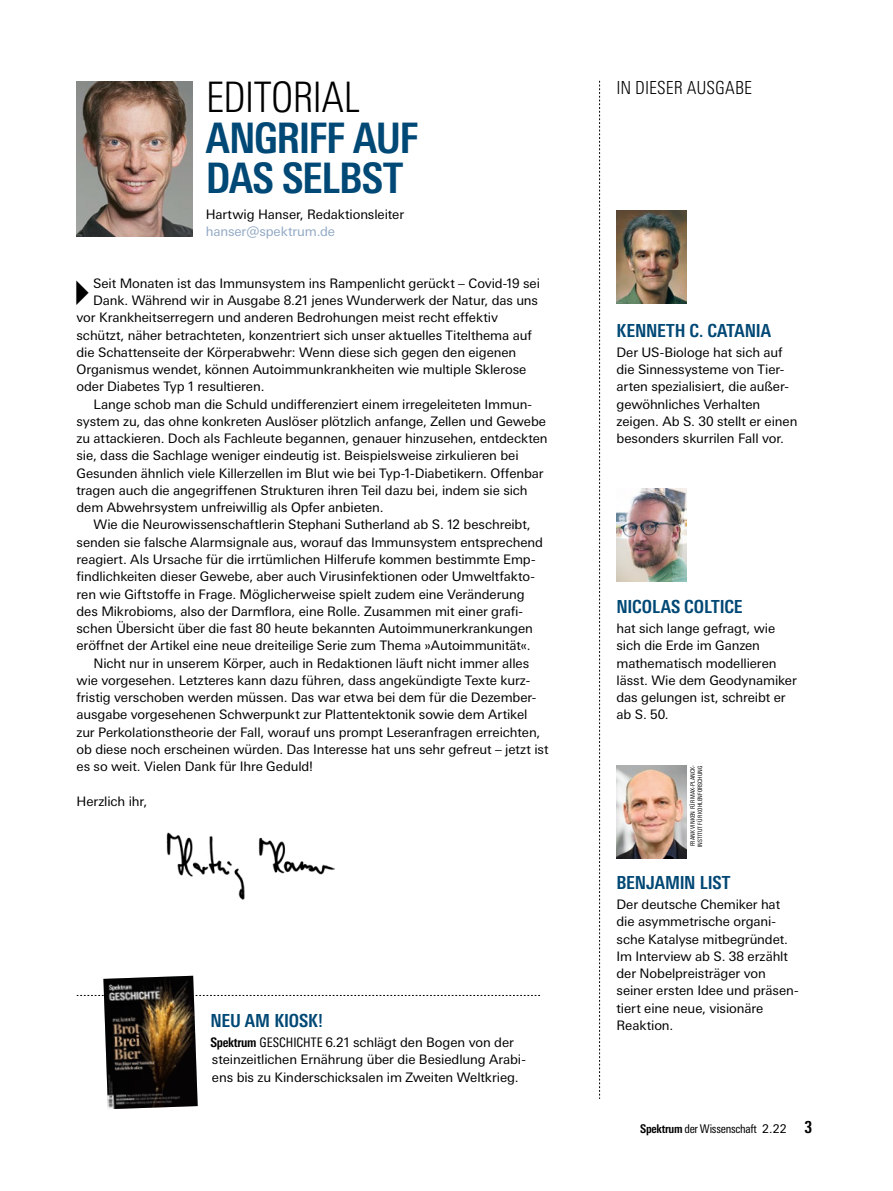
<style>
.page{position:relative;width:893px;height:1191px;background:#fff}
.page>*{position:absolute;margin:0;border:0;box-sizing:border-box;transform-origin:0 0}
.EDITORIAL_Ueberschri{font:700 condensed 42px/40.5px "Univers Next Pro";letter-spacing:-.03em;color:#004875}
.EDITORIAL_Dachzeile{font:300 condensed 42px "Univers Next Pro";letter-spacing:-.02em;color:#000}
.EDITORIAL_Ueberschri-2{font:700 condensed 18px "Univers Next Pro";letter-spacing:-.01em;color:#004875}
.EDITORIAL_Dachzeile-2{font:300 condensed 18px "Univers Next Pro";color:#000}
.Grundtext_mit_Einzug{font:13.2px/17.2px "Univers Next Pro";letter-spacing:-.01em;color:#000}
.Grundtext_ohne_Einzu{font:13.2px/17.2px "Univers Next Pro";letter-spacing:-.01em;color:#000}
.Grundtext_Initial_Dr{font:13.2px "Univers Next Pro";letter-spacing:-.005em;color:#000}
.EDITORIAL_Kontakt{font:13.2px "Univers Next Pro";letter-spacing:-.01em;color:#90a8c4}
.t1{font:condensed 12px "Univers Next Pro";letter-spacing:-.025em;color:#000}
.Bildnachweis{font:condensed 6px/7.5px "Univers Next Pro";letter-spacing:.01em;color:#000}
.s1{font-weight:700;font-stretch:condensed}
.s2{font-stretch:condensed}
.s3{font-weight:700}
.s4{font-stretch:normal}
.s5{font-weight:700;font-size:16.5px}
</style>
<div class="page">
<svg style="left:599px;top:81px;width:1px;height:1018px"></svg>
<svg style="left:77px;top:994px;width:463px;height:2px"></svg>
<img style="left:103px;top:975px;width:95px;height:134px">
<img style="left:166px;top:832px;width:169px;height:68px">
<img style="left:77px;top:81px;width:115px;height:155px">
<img style="left:617px;top:489px;width:70px;height:92px">
<img style="left:617px;top:765px;width:70px;height:93px">
<img style="left:617px;top:211px;width:70px;height:92px">
<p class="EDITORIAL_Dachzeile" style="left:206px;top:73px;width:156px">EDITORIAL</p>
<p class="EDITORIAL_Ueberschri" style="left:206px;top:117px;width:214px">ANGRIFF AUF<br>DAS SELBST</p>
<p class="Grundtext_ohne_Einzu" style="left:206px;top:206px;width:200px">Hartwig Hanser, Redaktionsleiter</p>
<p class="EDITORIAL_Kontakt" style="left:206px;top:224px;width:131px">hanser@spektrum.de</p>
<p class="Grundtext_Initial_Dr" style="left:62px;top:276px;width:480px">✔Seit Monaten ist das Immunsystem ins Rampenlicht gerückt – Covid-19 sei</p>
<p class="Grundtext_Initial_Dr" style="left:93px;top:293px;width:446px">Dank. Während wir in Ausgabe 8.21 jenes Wunderwerk der Natur, das uns</p>
<p class="Grundtext_Initial_Dr" style="left:77px;top:310px;width:423px">vor Krankheitserregern und anderen Bedrohungen meist recht effektiv</p>
<p class="Grundtext_Initial_Dr" style="left:77px;top:327px;width:457px">schützt, näher betrachteten, konzentriert sich unser aktuelles Titelthema auf</p>
<p class="Grundtext_Initial_Dr" style="left:77px;top:345px;width:441px">die Schattenseite der Körperabwehr: Wenn diese sich gegen den eigenen</p>
<p class="Grundtext_Initial_Dr" style="left:77px;top:362px;width:451px">Organismus wendet, können Autoimmunkrankheiten wie multiple Sklerose</p>
<p class="Grundtext_Initial_Dr" style="left:77px;top:379px;width:189px">oder Diabetes Typ 1 resultieren.</p>
<p class="Grundtext_mit_Einzug" style="left:77px;top:395px;width:473px;text-indent:17px">Lange schob man die Schuld undifferenziert einem irregeleiteten Immun&shy;system zu, das ohne konkreten Auslöser plötzlich anfange, Zellen und Gewebe zu attackieren. Doch als Fachleute begannen, genauer hinzusehen, entdeckten sie, dass die Sachlage weniger eindeutig ist. Beispielsweise zirkulieren bei Gesunden ähnlich viele Killerzellen im Blut wie bei Typ-1-Diabetikern. Offenbar tragen auch die angegriffenen Strukturen ihren Teil dazu bei, indem sie sich dem Abwehrsystem unfreiwillig als Opfer anbieten.</p>
<p class="Grundtext_mit_Einzug" style="left:77px;top:516px;width:468px;text-indent:17px">Wie die Neurowissenschaftlerin Stephani Sutherland ab S. 12 beschreibt, senden sie falsche Alarmsignale aus, worauf das Immunsystem entsprechend reagiert. Als Ursache für die irrtümlichen Hilferufe kommen bestimmte Emp&shy;findlichkeiten dieser Gewebe, aber auch Virusinfektionen oder Umweltfakto&shy;ren wie Giftstoffe in Frage. Möglicherweise spielt zudem eine Veränderung des Mikrobioms, also der Darmflora, eine Rolle. Zusammen mit einer grafi&shy;schen Übersicht über die fast 80 heute bekannten Autoimmunerkrankungen eröffnet der Artikel eine neue dreiteilige Serie zum Thema »Autoimmunität«.</p>
<p class="Grundtext_mit_Einzug" style="left:77px;top:654px;width:473px;text-indent:17px">Nicht nur in unserem Körper, auch in Redaktionen läuft nicht immer alles wie vorgesehen. Letzteres kann dazu führen, dass angekündigte Texte kurz&shy;fristig verschoben werden müssen. Das war etwa bei dem für die Dezember&shy;ausgabe vorgesehenen Schwerpunkt zur Plattentektonik sowie dem Artikel zur Perkolationstheorie der Fall, worauf uns prompt Leseranfragen erreichten, ob diese noch erscheinen würden. Das Interesse hat uns sehr gefreut – jetzt ist es so weit. Vielen Dank für Ihre Geduld!</p>
<p class="Grundtext_ohne_Einzu" style="left:77px;top:792px;width:72px">Herzlich ihr,</p>
<p class="EDITORIAL_Ueberschri-2" style="left:210px;top:1009px;width:114px">NEU AM KIOSK!</p>
<p class="Grundtext_ohne_Einzu" style="left:210px;top:1033px;width:317px"><span class="s1">Spektrum</span> <span class="s2">GESCHICHTE</span> 6.21 schlägt den Bogen von der steinzeitlichen Ernährung über die Besiedlung Arabi&shy;ens bis zu Kinderschicksalen im Zweiten Weltkrieg.</p>
<p class="EDITORIAL_Dachzeile-2" style="left:617px;top:78px;width:137px">IN DIESER AUSGABE</p>
<p class="EDITORIAL_Ueberschri-2" style="left:617px;top:319px;width:156px">KENNETH C. CATANIA</p>
<p class="Grundtext_ohne_Einzu" style="left:617px;top:343px;width:182px">Der US-Biologe hat sich auf die Sinnessysteme von Tier&shy;arten spezialisiert, die außer&shy;gewöhnliches Verhalten zeigen. Ab S. 30 stellt er einen besonders skurrilen Fall vor.</p>
<p class="EDITORIAL_Ueberschri-2" style="left:617px;top:595px;width:128px">NICOLAS COLTICE</p>
<p class="Grundtext_ohne_Einzu" style="left:617px;top:619px;width:182px">hat sich lange gefragt, wie sich die Erde im Ganzen mathematisch modellieren lässt. Wie dem Geodynamiker das gelungen ist, schreibt er ab S. 50.</p>
<p class="Bildnachweis" style="left:689px;top:847px;width:83px;rotate:-90deg">FRANK VINKEN FÜR MAX-PLANCK-<br>INSTITUT FÜR KOHLENFORSCHUNG</p>
<p class="EDITORIAL_Ueberschri-2" style="left:617px;top:871px;width:115px">BENJAMIN LIST</p>
<p class="Grundtext_ohne_Einzu" style="left:617px;top:895px;width:183px">Der deutsche Chemiker hat die asymmetrische organi&shy;sche Katalyse mitbegründet.<br>Im Interview ab S. 38 erzählt der Nobelpreisträger von seiner ersten Idee und präsen&shy;tiert eine neue, visionäre<br>Reaktion.</p>
<p class="t1" style="left:640px;top:1122px;width:174px"><span class="s3">Spektrum</span> der Wissenschaft <span class="s4">2.22</span> <span class="s5">3</span></p>
</div>
